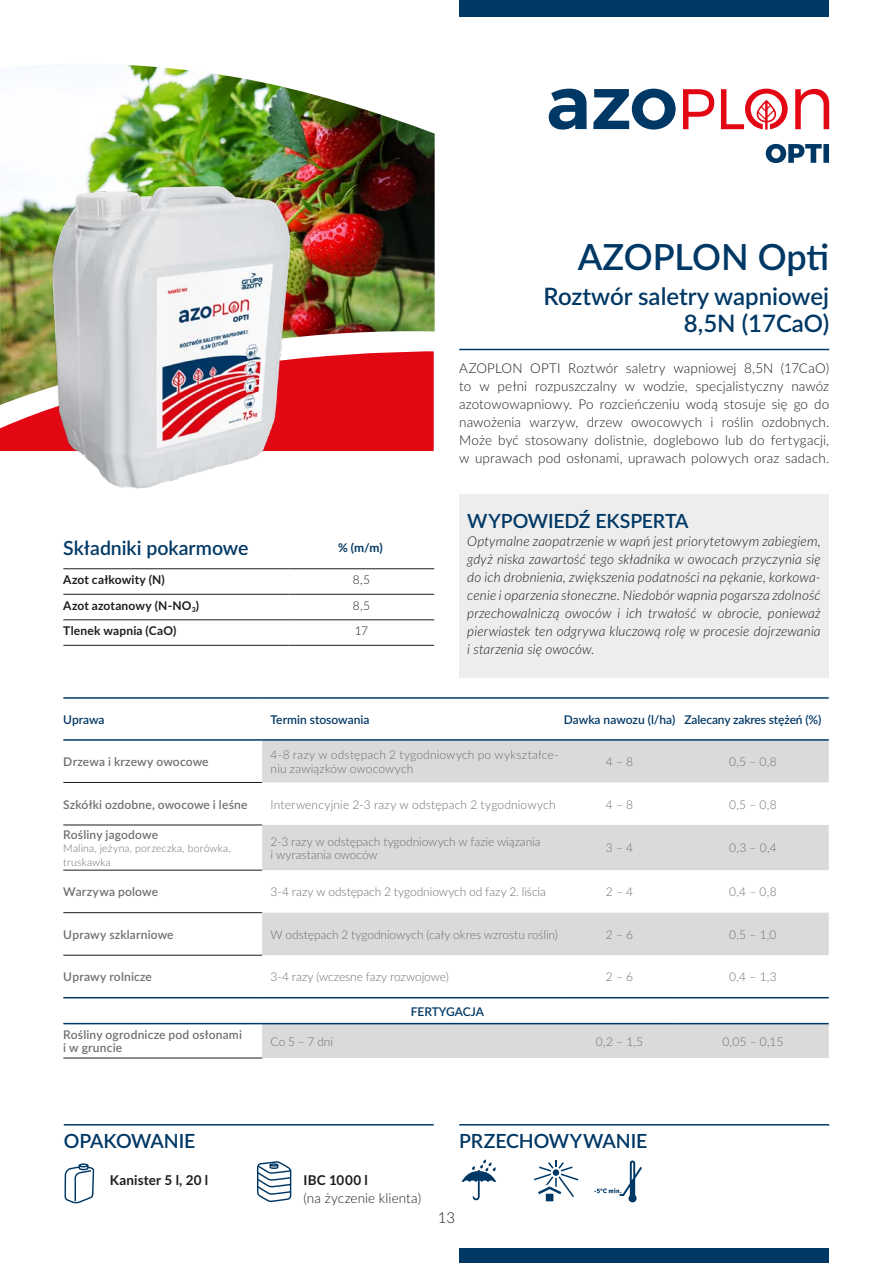
<style>
.page{position:relative;width:893px;height:1263px;background:#fff}
.page>*{position:absolute;margin:0;border:0;box-sizing:border-box;transform-origin:0 0}
.Produkt_-_nazwa{font:600 36px "Lato";letter-spacing:-.005em;color:#003865}
.Heading_1{font:600 24px/27px "Lato";color:#003865;text-align:right}
.Heading_2{font:600 19.5px "Lato";letter-spacing:-.005em;color:#003865}
.t1{font:300 15px "Lato";color:#1d1d1b}
.t2{font:italic 300 13.5px/18px "Lato";letter-spacing:.01em;color:#1d1d1b;text-align:justify}
.t3{font:300 13.5px/18px "Lato";letter-spacing:.01em;color:#1d1d1b}
.t4{font:700 13.5px "Lato";letter-spacing:.015em;color:#1d1d1b}
.prawe_kolumny{font:300 12px/13.5px "Lato";letter-spacing:.005em;color:#706f6f}
.tabela_lewa_kolumna{font:600 12px/13.5px "Lato";letter-spacing:.015em;color:#706f6f}
.tabela_nagłówek{font:600 12px "Lato";letter-spacing:-.005em;color:#003865}
.t5{font:700 12px "Lato";letter-spacing:.015em;color:#1d1d1b}
.t6{font:300 12px "Lato";color:#1d1d1b}
.t7{font:700 12px "Lato";color:#003865}
.tabela_lewa_kolumna-2{font:300 10.5px/13.5px "Lato";letter-spacing:.02em;color:#706f6f}
.s1{font-weight:700}
</style>
<div class="page">
<img style="left:0;top:65px;width:435px;height:284px">
<svg style="left:0;top:349px;width:434px;height:102px"></svg>
<svg style="left:549px;top:89px;width:38px;height:41px"></svg>
<svg style="left:593px;top:89px;width:83px;height:41px"></svg>
<svg style="left:683px;top:89px;width:31px;height:40px"></svg>
<svg style="left:795px;top:89px;width:34px;height:40px"></svg>
<svg style="left:721px;top:89px;width:67px;height:41px"></svg>
<svg style="left:766px;top:144px;width:63px;height:19px"></svg>
<img style="left:39px;top:181px;width:267px;height:308px">
<svg style="left:262px;top:741px;width:567px;height:317px;fill:#dadada"></svg>
<div style="left:63px;top:998px;width:766px;height:25px;background:#fff"></div>
<hr style="left:63px;top:1023px;width:199px;height:1px;background:#003865">
<hr style="left:262px;top:1023px;width:300px;height:1px;background:#003865">
<hr style="left:562px;top:1023px;width:115px;height:1px;background:#003865">
<hr style="left:677px;top:1023px;width:152px;height:1px;background:#003865">
<hr style="left:63px;top:697px;width:199px;height:2px;background:#003865">
<hr style="left:262px;top:697px;width:300px;height:2px;background:#003865">
<hr style="left:562px;top:697px;width:115px;height:2px;background:#003865">
<hr style="left:677px;top:697px;width:152px;height:2px;background:#003865">
<hr style="left:63px;top:739px;width:199px;height:2px;background:#003865">
<hr style="left:262px;top:739px;width:300px;height:2px;background:#003865">
<hr style="left:562px;top:739px;width:115px;height:2px;background:#003865">
<hr style="left:677px;top:739px;width:152px;height:2px;background:#003865">
<hr style="left:63px;top:997px;width:199px;height:1px;background:#003865">
<hr style="left:262px;top:997px;width:300px;height:1px;background:#003865">
<hr style="left:562px;top:997px;width:115px;height:1px;background:#003865">
<hr style="left:677px;top:997px;width:152px;height:1px;background:#003865">
<hr style="left:63px;top:782px;width:199px;height:1px;background:#1d1d1b">
<hr style="left:63px;top:825px;width:199px;height:1px;background:#1d1d1b">
<hr style="left:63px;top:870px;width:199px;height:1px;background:#1d1d1b">
<hr style="left:63px;top:912px;width:199px;height:1px;background:#1d1d1b">
<hr style="left:63px;top:955px;width:199px;height:1px;background:#1d1d1b">
<hr style="left:63px;top:1058px;width:199px;height:1px;background:#1d1d1b">
<svg style="left:257px;top:1161px;width:35px;height:42px"></svg>
<svg style="left:64px;top:1125px;width:31px;height:79px"></svg>
<svg style="left:462px;top:1159px;width:34px;height:41px"></svg>
<div style="left:546px;top:1194px;width:7px;height:7px;background:#003865"></div>
<svg style="left:534px;top:1160px;width:44px;height:37px"></svg>
<div style="left:553px;top:1169px;width:6px;height:7px;background:#003865;border-radius:50%"></div>
<svg style="left:594px;top:1160px;width:48px;height:42px"></svg>
<hr style="left:64px;top:1124px;width:370px;height:1px;background:#003865">
<hr style="left:459px;top:1124px;width:370px;height:1px;background:#003865">
<hr style="left:459px;top:349px;width:370px;height:1px;background:#003865">
<hr style="left:63px;top:594px;width:226px;height:1px;background:#1d1d1b">
<hr style="left:289px;top:594px;width:145px;height:1px;background:#1d1d1b">
<hr style="left:63px;top:619px;width:226px;height:1px;background:#1d1d1b">
<hr style="left:289px;top:619px;width:145px;height:1px;background:#1d1d1b">
<hr style="left:63px;top:645px;width:226px;height:1px;background:#1d1d1b">
<hr style="left:289px;top:645px;width:145px;height:1px;background:#1d1d1b">
<hr style="left:63px;top:568px;width:226px;height:1px;background:#1d1d1b">
<hr style="left:289px;top:568px;width:145px;height:1px;background:#1d1d1b">
<div style="left:459px;top:494px;width:370px;height:183px;background:#ededed"></div>
<div style="left:459px;top:0;width:370px;height:17px;background:#003865"></div>
<div style="left:459px;top:1248px;width:370px;height:15px;background:#003865"></div>
<p class="Heading_2" style="left:63px;top:534px;width:187px">Składniki pokarmowe</p>
<p class="t7" style="left:338px;top:539px;width:46px">% (m/m)</p>
<p class="t5" style="left:63px;top:571px;width:103px">Azot całkowity (N)</p>
<p class="t6" style="left:353px;top:572px;width:19px">8,5</p>
<p class="t5" style="left:63px;top:597px;width:137px">Azot azotanowy (N-NO<sub>3</sub>)</p>
<p class="t6" style="left:353px;top:597px;width:19px">8,5</p>
<p class="t5" style="left:63px;top:622px;width:115px">Tlenek wapnia (CaO)</p>
<p class="t6" style="left:355px;top:623px;width:15px">17</p>
<p class="Produkt_-_nazwa" style="left:578px;top:230px;width:253px">AZOPLON Opti</p>
<p class="Heading_1" style="left:544px;top:282px;width:287px">Roztwór saletry wapniowej<br>8,5N (17CaO)</p>
<p class="t3" style="left:459px;top:359px;width:371px;text-align:justify">AZOPLON OPTI Roztwór saletry wapniowej 8,5N (17CaO) to w pełni rozpuszczalny w wodzie, specjalistyczny nawóz azotowowapniowy. Po rozcieńczeniu wodą stosuje się go do nawożenia warzyw, drzew owocowych i roślin ozdobnych.<br>Może być stosowany dolistnie, doglebowo lub do fertygacji, w uprawach pod osłonami, uprawach polowych oraz sadach.</p>
<p class="Heading_2" style="left:467px;top:507px;width:223px">WYPOWIEDŹ EKSPERTA</p>
<p class="t2" style="left:467px;top:531px;width:355px">Optymalne zaopatrzenie w wapń jest priorytetowym zabiegiem, gdyż niska zawartość tego składnika w owocach przyczynia się do ich drobnienia, zwiększenia podatności na pękanie, korkowa&shy;cenie i oparzenia słoneczne. Niedobór wapnia pogarsza zdolność przechowalniczą owoców i ich trwałość w obrocie, ponieważ pierwiastek ten odgrywa kluczową rolę w procesie dojrzewania i starzenia się owoców.</p>
<p class="tabela_nagłówek" style="left:63px;top:711px;width:43px">Uprawa</p>
<p class="tabela_nagłówek" style="left:271px;top:711px;width:100px">Termin stosowania</p>
<p class="tabela_nagłówek" style="left:564px;top:711px;width:113px">Dawka nawozu (l/ha)</p>
<p class="tabela_nagłówek" style="left:684px;top:711px;width:139px">Zalecany zakres stężeń (%)</p>
<p class="tabela_lewa_kolumna" style="left:63px;top:754px;width:147px">Drzewa i krzewy owocowe</p>
<p class="prawe_kolumny" style="left:271px;top:748px;width:289px">4-8 razy w odstępach 2 tygodniowych po wykształce&shy;niu zawiązków owocowych</p>
<p class="prawe_kolumny" style="left:606px;top:754px;width:29px">4 – 8</p>
<p class="prawe_kolumny" style="left:729px;top:754px;width:49px">0,5 – 0,8</p>
<p class="tabela_lewa_kolumna" style="left:63px;top:797px;width:186px">Szkółki ozdobne, owocowe i leśne</p>
<p class="prawe_kolumny" style="left:271px;top:797px;width:286px">Interwencyjnie 2-3 razy w odstępach 2 tygodniowych</p>
<p class="prawe_kolumny" style="left:606px;top:797px;width:29px">4 – 8</p>
<p class="prawe_kolumny" style="left:729px;top:797px;width:49px">0,5 – 0,8</p>
<p class="tabela_lewa_kolumna" style="left:63px;top:827px;width:96px">Rośliny jagodowe</p>
<p class="tabela_lewa_kolumna-2" style="left:63px;top:841px;width:169px">Malina, jeżyna, porzeczka, borówka, truskawka</p>
<p class="prawe_kolumny" style="left:271px;top:834px;width:271px">2-3 razy w odstępach tygodniowych w fazie wiązania i wyrastania owoców</p>
<p class="prawe_kolumny" style="left:606px;top:841px;width:29px">3 – 4</p>
<p class="prawe_kolumny" style="left:729px;top:841px;width:49px">0,3 – 0,4</p>
<p class="tabela_lewa_kolumna" style="left:63px;top:885px;width:96px">Warzywa polowe</p>
<p class="prawe_kolumny" style="left:271px;top:885px;width:277px">3-4 razy w odstępach 2 tygodniowych od fazy 2. liścia</p>
<p class="prawe_kolumny" style="left:606px;top:885px;width:29px">2 – 4</p>
<p class="prawe_kolumny" style="left:729px;top:885px;width:49px">0,4 – 0,8</p>
<p class="tabela_lewa_kolumna" style="left:63px;top:927px;width:112px">Uprawy szklarniowe</p>
<p class="prawe_kolumny" style="left:271px;top:927px;width:289px">W odstępach 2 tygodniowych (cały okres wzrostu roślin)</p>
<p class="prawe_kolumny" style="left:606px;top:927px;width:29px">2 – 6</p>
<p class="prawe_kolumny" style="left:729px;top:927px;width:49px">0,5 – 1,0</p>
<p class="tabela_lewa_kolumna" style="left:63px;top:970px;width:90px">Uprawy rolnicze</p>
<p class="prawe_kolumny" style="left:271px;top:970px;width:180px">3-4 razy (wczesne fazy rozwojowe)</p>
<p class="prawe_kolumny" style="left:606px;top:970px;width:29px">2 – 6</p>
<p class="prawe_kolumny" style="left:729px;top:970px;width:49px">0,4 – 1,3</p>
<p class="tabela_nagłówek" style="left:411px;top:1002px;width:75px">FERTYGACJA</p>
<p class="tabela_lewa_kolumna" style="left:63px;top:1027px;width:180px">Rośliny ogrodnicze pod osłonami i w gruncie</p>
<p class="prawe_kolumny" style="left:271px;top:1034px;width:64px">Co 5 – 7 dni</p>
<p class="prawe_kolumny" style="left:596px;top:1034px;width:49px">0,2 – 1,5</p>
<p class="prawe_kolumny" style="left:722px;top:1034px;width:63px">0,05 – 0,15</p>
<p class="Heading_2" style="left:64px;top:1127px;width:133px">OPAKOWANIE</p>
<p class="Heading_2" style="left:459px;top:1127px;width:190px">PRZECHOWYWANIE</p>
<p class="t4" style="left:110px;top:1170px;width:100px">Kanister 5 l, 20 l</p>
<p class="t3" style="left:304px;top:1170px;width:119px"><span class="s1">IBC 1000 l<br></span>(na życzenie klienta)</p>
<p class="t1" style="left:438px;top:1207px;width:19px">13</p>
</div>
